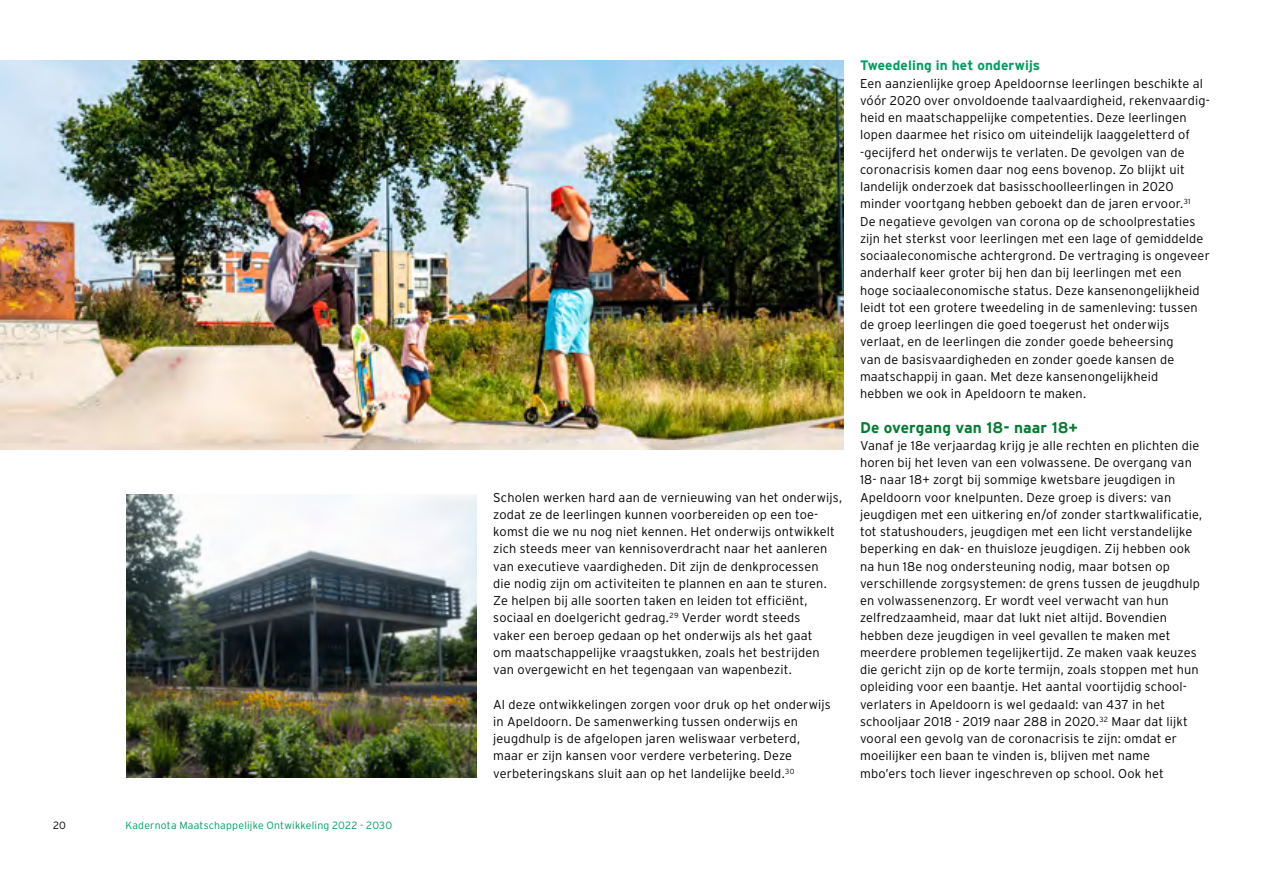
<style>
.page{position:relative;width:1263px;height:893px;background:#fff}
.page>*{position:absolute;margin:0;border:0;box-sizing:border-box;transform-origin:0 0}
.Tussenkop_2_H3{font:700 15.45px "Interstate";letter-spacing:.005em;color:#007d32}
.Tussenkop_3{font:700 13.65px "Interstate";letter-spacing:.01em;color:#009c60}
.Bodytekst{font:300 12.75px/17.2px "Interstate";letter-spacing:.01em;color:#000}
.t1{font:300 10.5px "Interstate";letter-spacing:.02em;color:#009c60}
.t2{font:300 10.5px "Interstate";color:#000}
</style>
<div class="page">
<img style="left:0;top:60px;width:843px;height:390px">
<img style="left:126px;top:494px;width:351px;height:284px">
<hr style="left:1262px;top:0;width:1px;height:893px;background:#878787">
<p class="t2" style="left:53px;top:820px;width:14px">20</p>
<p class="t1" style="left:125px;top:820px;width:268px">Kadernota Maatschappelijke Ontwikkeling 2022 - 2030</p>
<p class="Bodytekst" style="left:493px;top:488px;width:350px">Scholen werken hard aan de vernieuwing van het onderwijs, zodat ze de leerlingen kunnen voorbereiden op een toe&shy;komst die we nu nog niet kennen. Het onderwijs ontwikkelt zich steeds meer van kennisoverdracht naar het aanleren van executieve vaardigheden. Dit zijn de denkprocessen<br>die nodig zijn om activiteiten te plannen en aan te sturen.<br>Ze helpen bij alle soorten taken en leiden tot efficiënt, sociaal en doelgericht gedrag.<sup>29</sup> Verder wordt steeds<br>vaker een beroep gedaan op het onderwijs als het gaat<br>om maatschappelijke vraagstukken, zoals het bestrijden van overgewicht en het tegengaan van wapenbezit.</p>
<p class="Bodytekst" style="left:493px;top:695px;width:339px">Al deze ontwikkelingen zorgen voor druk op het onderwijs in Apeldoorn. De samenwerking tussen onderwijs en jeugdhulp is de afgelopen jaren weliswaar verbeterd, maar er zijn kansen voor verdere verbetering. Deze verbeteringskans sluit aan op het landelijke beeld.<sup>30</sup></p>
<p class="Tussenkop_3" style="left:860px;top:58px;width:182px">Tweedeling in het onderwijs</p>
<p class="Bodytekst" style="left:860px;top:74px;width:351px">Een aanzienlijke groep Apeldoornse leerlingen beschikte al vóór 2020 over onvoldoende taalvaardigheid, rekenvaardig&shy;heid en maatschappelijke competenties. Deze leerlingen lopen daarmee het risico om uiteindelijk laaggeletterd of -gecijferd het onderwijs te verlaten. De gevolgen van de coronacrisis komen daar nog eens bovenop. Zo blijkt uit landelijk onderzoek dat basisschoolleerlingen in 2020 minder voortgang hebben geboekt dan de jaren ervoor.<sup>31<br></sup>De negatieve gevolgen van corona op de schoolprestaties zijn het sterkst voor leerlingen met een lage of gemiddelde sociaaleconomische achtergrond. De vertraging is ongeveer anderhalf keer groter bij hen dan bij leerlingen met een hoge sociaaleconomische status. Deze kansenongelijkheid leidt tot een grotere tweedeling in de samenleving: tussen de groep leerlingen die goed toegerust het onderwijs verlaat, en de leerlingen die zonder goede beheersing<br>van de basisvaardigheden en zonder goede kansen de maatschappij in gaan. Met deze kansenongelijkheid<br>hebben we ook in Apeldoorn te maken.</p>
<h3 class="Tussenkop_2_H3" style="left:860px;top:419px;width:219px">De overgang van 18- naar 18+</h3>
<p class="Bodytekst" style="left:860px;top:437px;width:344px">Vanaf je 18e verjaardag krijg je alle rechten en plichten die horen bij het leven van een volwassene. De overgang van 18- naar 18+ zorgt bij sommige kwetsbare jeugdigen in Apeldoorn voor knelpunten. Deze groep is divers: van jeugdigen met een uitkering en/of zonder startkwalificatie, tot statushouders, jeugdigen met een licht verstandelijke beperking en dak- en thuisloze jeugdigen. Zij hebben ook na hun 18e nog ondersteuning nodig, maar botsen op verschillende zorgsystemen: de grens tussen de jeugdhulp en volwassenenzorg. Er wordt veel verwacht van hun zelfredzaamheid, maar dat lukt niet altijd. Bovendien hebben deze jeugdigen in veel gevallen te maken met meerdere problemen tegelijkertijd. Ze maken vaak keuzes die gericht zijn op de korte termijn, zoals stoppen met hun opleiding voor een baantje. Het aantal voortijdig school&shy;verlaters in Apeldoorn is wel gedaald: van 437 in het schooljaar 2018 - 2019 naar 288 in 2020.<sup>32</sup> Maar dat lijkt vooral een gevolg van de coronacrisis te zijn: omdat er moeilijker een baan te vinden is, blijven met name<br>mbo’ers toch liever ingeschreven op school. Ook het</p>
</div>
